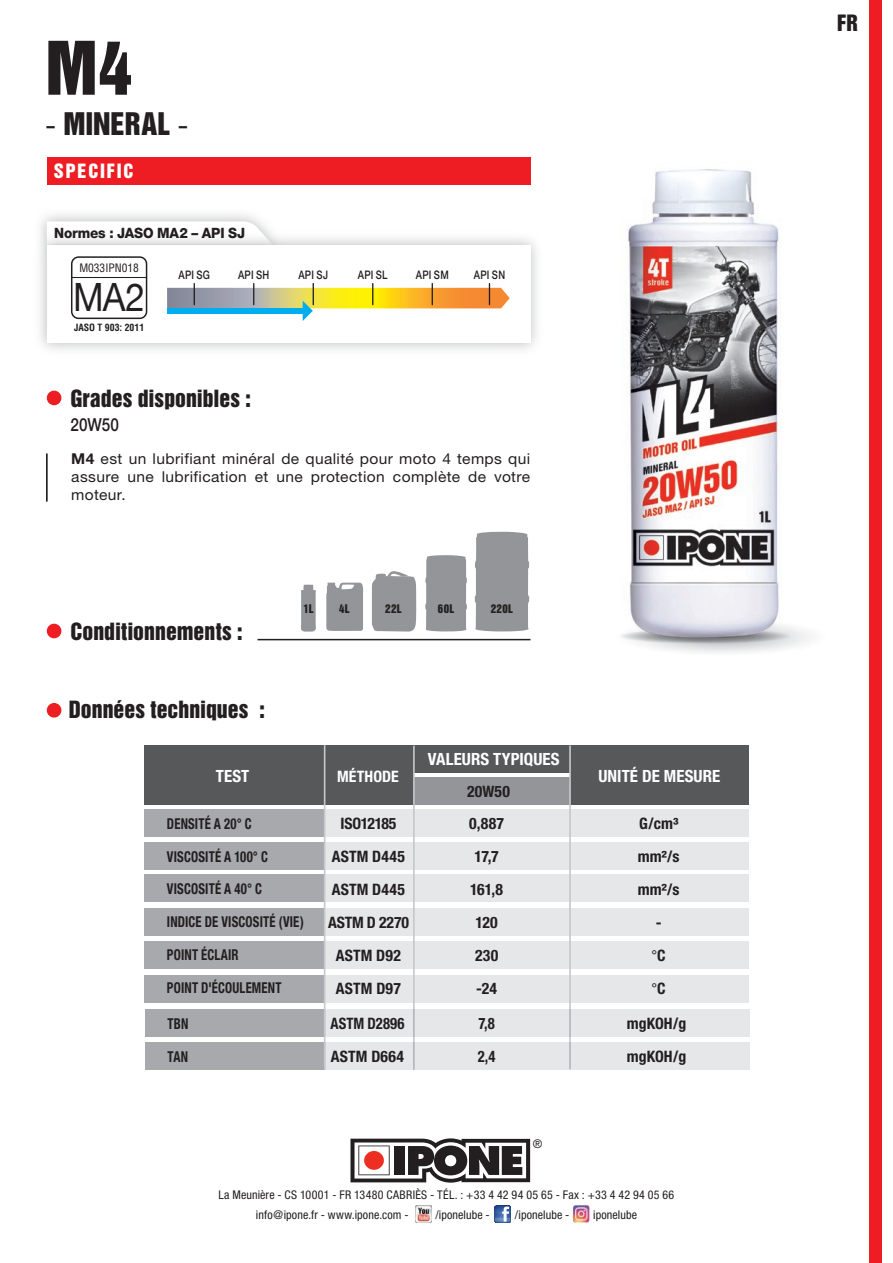
<style>
.page{position:relative;width:893px;height:1263px;background:#fff}
.page>*{position:absolute;margin:0;border:0;box-sizing:border-box;transform-origin:0 0}
.t1{font:67.5px "Helvetica Inserat";color:#231f20}
.t2{font:39px "Helvetica Neue";color:#231f20;scale:.9 1}
.t3{font:28.5px "Helvetica Inserat";color:#231f20}
.t4{font:21.75px "Helvetica Inserat";color:#231f20}
.t5{font:20.55px "Helvetica Inserat";color:#231f20}
.t6{font:18px "Helvetica Inserat";letter-spacing:.1em;color:#fff}
.t7{font:500 18px "Helvetica Neue";letter-spacing:.005em;color:#231f20;scale:.85 1}
.t8{font:700 condensed 16.8px "Helvetica Neue";letter-spacing:.005em;color:#fff}
.t9{font:700 condensed 15.75px "Helvetica Neue";letter-spacing:.01em;color:#231f20}
.t10{font:700 condensed 15.75px "Helvetica Neue";letter-spacing:.01em;color:#231f20;scale:.93 1}
.t11{font:700 condensed 15.75px "Helvetica Neue";letter-spacing:-.01em;color:#231f20}
.t12{font:700 condensed 15.75px "Helvetica Neue";letter-spacing:-.015em;color:#231f20}
.t13{font:700 condensed 15.75px "Helvetica Neue";letter-spacing:.005em;color:#fff}
.t14{font:15.75px "Myriad Pro";color:#231f20}
.t15{font:15px/18px "Helvetica Neue";letter-spacing:.025em;color:#231f20;text-align:justify;scale:1.04 1}
.t16{font:700 condensed 15px/33px "Helvetica Neue";letter-spacing:.015em;color:#231f20;scale:.85 1}
.t17{font:800 14.25px "Helvetica Neue";letter-spacing:-.01em;color:#231f20;scale:.95 1}
.t18{font:condensed 12px/19.5px "Helvetica Neue";letter-spacing:.01em;color:#231f20}
.t19{font:500 11.85px "Helvetica Neue";letter-spacing:.025em;color:#231f20;scale:.8 1}
.t20{font:condensed 11.4px "Helvetica";color:#231f20}
.t21{font:10.95px "Helvetica Inserat";letter-spacing:.03em;color:#231f20}
.t22{font:700 condensed 9.75px "Helvetica";color:#231f20}
.s1{font-family:"Helvetica Neue"}
.s2{font-weight:700}
.s3{font-family:"Helvetica Neue";font-weight:700;font-stretch:condensed}
</style>
<div class="page">
<div style="left:869px;top:0;width:13px;height:1263px;background:#ee1d23"></div>
<div style="left:47px;top:157px;width:484px;height:27px;background:#ee1d23"></div>
<img style="left:620px;top:169px;width:190px;height:484px">
<svg style="left:301px;top:585px;width:15px;height:46px"></svg>
<svg style="left:425px;top:555px;width:42px;height:77px;background:#9a9b9e"></svg>
<div style="left:475px;top:532px;width:54px;height:100px;background:#939598"></div>
<svg style="left:326px;top:583px;width:38px;height:48px;background:#9b9da0"></svg>
<svg style="left:372px;top:571px;width:45px;height:60px;background:#9d9fa1"></svg>
<svg style="left:350px;top:1138px;width:180px;height:44px"></svg>
<div style="left:364px;top:1151px;width:20px;height:19px;background:#ee2e22;border-radius:50%"></div>
<svg style="left:494px;top:1205px;width:17px;height:17px"></svg>
<hr style="left:495px;top:1218px;width:15px;height:3px;background:#fff">
<img style="left:415px;top:1205px;width:17px;height:17px">
<img style="left:572px;top:1205px;width:18px;height:18px">
<div style="left:145px;top:1009px;width:180px;height:27px;background:#a8a9ad"></div>
<div style="left:145px;top:1043px;width:180px;height:27px;background:#a8a9ad"></div>
<div style="left:47px;top:391px;width:14px;height:14px;background:#ee1d23;border-radius:50%"></div>
<hr style="left:46px;top:454px;width:2px;height:47px;background:#231f20">
<svg style="left:47px;top:221px;width:222px;height:4px"></svg>
<div style="left:47px;top:245px;width:483px;height:97px;background:#fff"></div>
<svg style="left:167px;top:284px;width:343px;height:37px"></svg>
<div style="left:167px;top:308px;width:141px;height:6px;background:#00aeef"></div>
<div style="left:71px;top:256px;width:76px;height:63px;border:2px solid #231f20;border-radius:7px"></div>
<hr style="left:72px;top:277px;width:75px;height:1px;background:#231f20">
<div style="left:47px;top:703px;width:14px;height:14px;background:#ee1d23;border-radius:50%"></div>
<div style="left:47px;top:624px;width:14px;height:14px;background:#ee1d23;border-radius:50%"></div>
<hr style="left:257px;top:639px;width:273px;height:1px;background:#231f20">
<div style="left:414px;top:778px;width:156px;height:27px;background:#939598"></div>
<div style="left:145px;top:745px;width:269px;height:60px;background:#57585a"></div>
<div style="left:570px;top:745px;width:179px;height:60px;background:#57585a"></div>
<div style="left:414px;top:745px;width:156px;height:27px;background:#57585a"></div>
<div style="left:324px;top:809px;width:425px;height:27px;background:#e6e7e9"></div>
<div style="left:324px;top:875px;width:425px;height:27px;background:#e6e7e9"></div>
<div style="left:324px;top:842px;width:425px;height:27px;background:#e6e7e9"></div>
<div style="left:324px;top:941px;width:425px;height:27px;background:#e6e7e9"></div>
<div style="left:324px;top:908px;width:425px;height:27px;background:#e6e7e9"></div>
<div style="left:145px;top:809px;width:179px;height:27px;background:#a8a9ad"></div>
<div style="left:145px;top:875px;width:179px;height:27px;background:#a8a9ad"></div>
<div style="left:145px;top:842px;width:179px;height:27px;background:#a8a9ad"></div>
<div style="left:145px;top:941px;width:179px;height:27px;background:#a8a9ad"></div>
<div style="left:324px;top:975px;width:425px;height:27px;background:#e6e7e9"></div>
<div style="left:145px;top:975px;width:179px;height:27px;background:#a8a9ad"></div>
<div style="left:145px;top:908px;width:179px;height:27px;background:#a8a9ad"></div>
<hr style="left:324px;top:745px;width:1px;height:324px;background:#c7c8ca">
<hr style="left:413px;top:745px;width:2px;height:325px;background:#c7c8ca">
<hr style="left:569px;top:745px;width:2px;height:324px;background:#c7c8ca">
<div style="left:325px;top:1009px;width:424px;height:27px;background:#e6e7e9"></div>
<div style="left:325px;top:1043px;width:424px;height:27px;background:#e6e7e9"></div>
<h1 class="t1" style="left:45px;top:28px;width:88px">M4</h1>
<h3 class="t3" style="left:45px;top:106px;width:145px"><span class="s1">-</span> MINERAL <span class="s1">-</span></h3>
<h3 class="t6" style="left:54px;top:160px;width:81px">SPECIFIC</h3>
<p class="t17" style="left:54px;top:224px;width:203px">Normes : JASO MA2 – API SJ</p>
<p class="t19" style="left:178px;top:267px;width:41px">API SG</p>
<p class="t19" style="left:238px;top:267px;width:41px">API SH</p>
<p class="t19" style="left:298px;top:267px;width:39px">API SJ</p>
<p class="t19" style="left:358px;top:267px;width:39px">API SL</p>
<p class="t19" style="left:416px;top:267px;width:43px">API SM</p>
<p class="t19" style="left:474px;top:267px;width:41px">API SN</p>
<h2 class="t2" style="left:73px;top:269px;width:81px">MA2</h2>
<p class="t20" style="left:79px;top:260px;width:61px">M033IPN018</p>
<p class="t22" style="left:74px;top:321px;width:72px">JASO T 903: 2011</p>
<h3 class="t4" style="left:70px;top:385px;width:182px">Grades disponibles :</h3>
<h3 class="t7" style="left:70px;top:414px;width:59px">20W50</h3>
<p class="t15" style="left:71px;top:450px;width:443px"><span class="s2">M4</span> est un lubrifiant minéral de qualité pour moto 4 temps qui assure une lubrification et une protection complète de votre moteur.</p>
<h3 class="t4" style="left:70px;top:619px;width:174px">Conditionnements :</h3>
<h3 class="t4" style="left:69px;top:696px;width:197px">Données techniques :</h3>
<p class="t21" style="left:304px;top:602px;width:11px">1L</p>
<p class="t21" style="left:339px;top:602px;width:12px">4L</p>
<p class="t21" style="left:385px;top:602px;width:18px">22L</p>
<p class="t21" style="left:438px;top:602px;width:18px">60L</p>
<p class="t21" style="left:491px;top:602px;width:24px">220L</p>
<h3 class="t8" style="left:216px;top:766px;width:35px">TEST</h3>
<h3 class="t13" style="left:337px;top:767px;width:63px">MÉTHODE</h3>
<h3 class="t8" style="left:428px;top:749px;width:133px">VALEURS TYPIQUES</h3>
<h3 class="t9" style="left:467px;top:782px;width:44px">20W50</h3>
<h3 class="t8" style="left:598px;top:766px;width:123px">UNITÉ DE MESURE</h3>
<p class="t16" style="left:167px;top:806px;width:162px">DENSITÉ A 20° C<br>VISCOSITÉ A 100° C<br>VISCOSITÉ A 40° C<br>INDICE DE VISCOSITÉ (VIE)<br>POINT ÉCLAIR<br>POINT D'ÉCOULEMENT</p>
<h3 class="t12" style="left:341px;top:813px;width:57px">ISO12185</h3>
<h3 class="t9" style="left:469px;top:813px;width:36px">0,887</h3>
<h3 class="t9" style="left:639px;top:813px;width:41px">G/cm³</h3>
<h3 class="t9" style="left:332px;top:846px;width:75px">ASTM D445</h3>
<h3 class="t9" style="left:475px;top:846px;width:26px">17,7</h3>
<h3 class="t9" style="left:638px;top:846px;width:43px">mm²/s</h3>
<h3 class="t9" style="left:332px;top:879px;width:75px">ASTM D445</h3>
<h3 class="t9" style="left:470px;top:879px;width:34px">161,8</h3>
<h3 class="t9" style="left:638px;top:879px;width:43px">mm²/s</h3>
<h3 class="t11" style="left:328px;top:912px;width:82px">ASTM D 2270</h3>
<h3 class="t9" style="left:475px;top:912px;width:24px">120</h3>
<h3 class="t9" style="left:656px;top:912px;width:7px">-</h3>
<h3 class="t9" style="left:336px;top:945px;width:67px">ASTM D92</h3>
<h3 class="t9" style="left:475px;top:945px;width:25px">230</h3>
<h3 class="t14" style="left:652px;top:945px;width:15px">°<span class="s3">C</span></h3>
<h3 class="t9" style="left:336px;top:978px;width:66px">ASTM D97</h3>
<h3 class="t9" style="left:476px;top:978px;width:22px">-24</h3>
<h3 class="t14" style="left:652px;top:978px;width:15px">°<span class="s3">C</span></h3>
<p class="t16" style="left:168px;top:1007px;width:26px">TBN</p>
<h3 class="t10" style="left:330px;top:1014px;width:81px">ASTM D2896</h3>
<h3 class="t10" style="left:478px;top:1014px;width:19px">7,8</h3>
<h3 class="t9" style="left:627px;top:1014px;width:61px">mgKOH/g</h3>
<p class="t16" style="left:168px;top:1039px;width:26px">TAN</p>
<h3 class="t9" style="left:331px;top:1046px;width:75px">ASTM D664</h3>
<h3 class="t10" style="left:478px;top:1046px;width:20px">2,4</h3>
<h3 class="t9" style="left:627px;top:1046px;width:61px">mgKOH/g</h3>
<p class="t18" style="left:533px;top:1134px;width:11px">®</p>
<p class="t18" style="left:256px;top:1185px;width:420px;text-indent:-37px">La Meunière - CS 10001 - FR 13480 CABRIÈS - TÉL. : +33 4 42 94 05 65 - Fax : +33 4 42 94 05 66 info@ipone.fr - www.ipone.com -</p>
<p class="t18" style="left:435px;top:1204px;width:56px">/iponelube -</p>
<p class="t18" style="left:515px;top:1204px;width:56px">/iponelube -</p>
<p class="t18" style="left:593px;top:1204px;width:45px">iponelube</p>
<h3 class="t5" style="left:837px;top:10px;width:22px">FR</h3>
</div>
